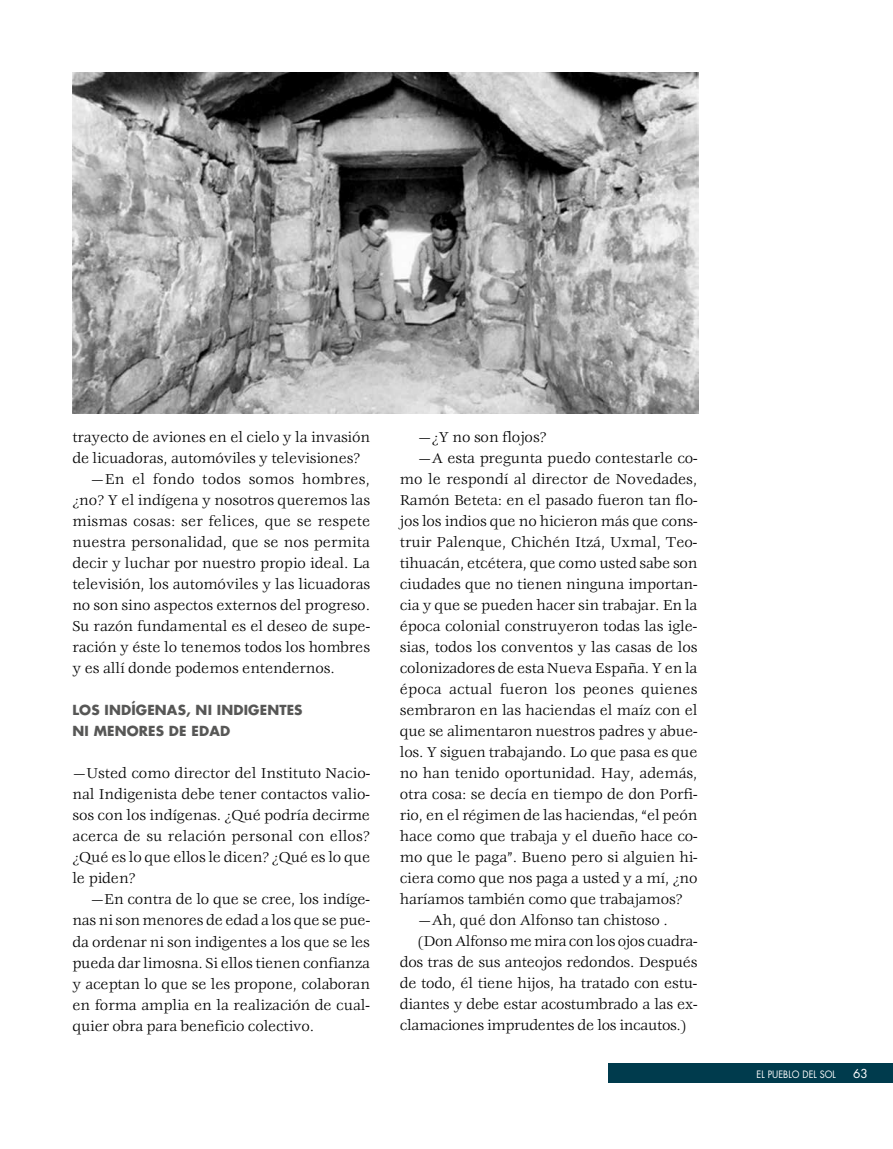
<style>
.page{position:relative;width:893px;height:1149px;background:#fff}
.page>*{position:absolute;margin:0;border:0;box-sizing:border-box;transform-origin:0 0}
.t1{font:15.75px/21px "Veljovic";letter-spacing:-.005em;color:#000;text-align:justify}
.t2{font:15.75px "Veljovic";letter-spacing:.015em;color:#000}
.t3{font:700 13.5px/21px "Futura";letter-spacing:.01em;color:#575756}
.t4{font:12px "Futura";color:#fff}
.t5{font:9.9px "Futura";letter-spacing:.005em;color:#fff;scale:.91 1}
</style>
<div class="page">
<div style="left:608px;top:1063px;width:285px;height:19px;background:#003b4d"></div>
<img style="left:72px;top:73px;width:626px;height:340px">
<p class="t1" style="left:72px;top:427px;width:299px">trayecto de aviones en el cielo y la invasión</p>
<p class="t1" style="left:72px;top:448px;width:289px">de licuadoras, automóviles y televisiones?</p>
<p class="t2" style="left:90px;top:470px;width:281px">—En el fondo todos somos hombres,</p>
<p class="t1" style="left:72px;top:490px;width:299px">¿no? Y el indígena y nosotros queremos las</p>
<p class="t1" style="left:72px;top:511px;width:299px">mismas cosas: ser felices, que se respete</p>
<p class="t1" style="left:72px;top:532px;width:299px">nuestra personalidad, que se nos permita</p>
<p class="t1" style="left:72px;top:553px;width:299px">decir y luchar por nuestro propio ideal. La</p>
<p class="t1" style="left:72px;top:574px;width:299px">televisión, los automóviles y las licuadoras</p>
<p class="t1" style="left:72px;top:595px;width:299px">no son sino aspectos externos del progreso.</p>
<p class="t1" style="left:72px;top:616px;width:299px">Su razón fundamental es el deseo de supe-</p>
<p class="t1" style="left:72px;top:637px;width:299px">ración y éste lo tenemos todos los hombres</p>
<p class="t1" style="left:72px;top:658px;width:264px">y es allí donde podemos entendernos.</p>
<p class="t3" style="left:72px;top:699px;width:232px">LOS INDÍGENAS, NI INDIGENTES<br>NI MENORES DE EDAD</p>
<p class="t1" style="left:72px;top:763px;width:299px">—Usted como director del Instituto Nacio&shy;nal Indigenista debe tener contactos valio&shy;sos con los indígenas. ¿Qué podría decirme acerca de su relación personal con ellos? ¿Qué es lo que ellos le dicen? ¿Qué es lo que le piden?</p>
<p class="t1" style="left:72px;top:889px;width:299px;text-indent:18px">—En contra de lo que se cree, los indíge&shy;nas ni son menores de edad a los que se pue&shy;da ordenar ni son indigentes a los que se les pueda dar limosna. Si ellos tienen confianza y aceptan lo que se les propone, colaboran en forma amplia en la realización de cual&shy;quier obra para beneficio colectivo.</p>
<p class="t1" style="left:418px;top:427px;width:130px">—¿Y no son flojos?</p>
<p class="t1" style="left:418px;top:448px;width:281px">—A esta pregunta puedo contestarle co-</p>
<p class="t1" style="left:400px;top:469px;width:299px">mo le respondí al director de Novedades,</p>
<p class="t1" style="left:400px;top:490px;width:299px">Ramón Beteta: en el pasado fueron tan flo-</p>
<p class="t1" style="left:400px;top:511px;width:299px">jos los indios que no hicieron más que cons-</p>
<p class="t1" style="left:400px;top:532px;width:299px">truir Palenque, Chichén Itzá, Uxmal, Teo-</p>
<p class="t1" style="left:400px;top:553px;width:299px">tihuacán, etcétera, que como usted sabe son</p>
<p class="t1" style="left:400px;top:574px;width:299px">ciudades que no tienen ninguna importan-</p>
<p class="t1" style="left:400px;top:595px;width:299px">cia y que se pueden hacer sin trabajar. En la</p>
<p class="t1" style="left:400px;top:616px;width:299px">época colonial construyeron todas las igle-</p>
<p class="t1" style="left:400px;top:637px;width:299px">sias, todos los conventos y las casas de los</p>
<p class="t1" style="left:400px;top:658px;width:299px">colonizadores de esta Nueva España. Y en la</p>
<p class="t1" style="left:400px;top:679px;width:299px">época actual fueron los peones quienes</p>
<p class="t1" style="left:400px;top:700px;width:299px">sembraron en las haciendas el maíz con el</p>
<p class="t1" style="left:400px;top:721px;width:299px">que se alimentaron nuestros padres y abue-</p>
<p class="t1" style="left:400px;top:742px;width:299px">los. Y siguen trabajando. Lo que pasa es que</p>
<p class="t1" style="left:400px;top:763px;width:299px">no han tenido oportunidad. Hay, además,</p>
<p class="t1" style="left:400px;top:784px;width:299px">otra cosa: se decía en tiempo de don Porfi-</p>
<p class="t1" style="left:400px;top:805px;width:299px">rio, en el régimen de las haciendas, “el peón</p>
<p class="t1" style="left:400px;top:826px;width:299px">hace como que trabaja y el dueño hace co-</p>
<p class="t1" style="left:400px;top:847px;width:299px">mo que le paga”. Bueno pero si alguien hi-</p>
<p class="t1" style="left:400px;top:868px;width:299px">ciera como que nos paga a usted y a mí, ¿no</p>
<p class="t1" style="left:400px;top:889px;width:284px">haríamos también como que trabajamos?</p>
<p class="t1" style="left:418px;top:910px;width:252px">—Ah, qué don Alfonso tan chistoso .</p>
<p class="t1" style="left:418px;top:931px;width:281px">(Don Alfonso me mira con los ojos cuadra-</p>
<p class="t1" style="left:400px;top:952px;width:299px">dos tras de sus anteojos redondos. Después</p>
<p class="t1" style="left:400px;top:973px;width:299px">de todo, él tiene hijos, ha tratado con estu-</p>
<p class="t1" style="left:400px;top:994px;width:299px">diantes y debe estar acostumbrado a las ex-</p>
<p class="t1" style="left:400px;top:1015px;width:288px">clamaciones imprudentes de los incautos.)</p>
<p class="t5" style="left:757px;top:1067px;width:89px">EL PUEBLO DEL SOL</p>
<p class="t4" style="left:853px;top:1064px;width:16px">63</p>
</div>
